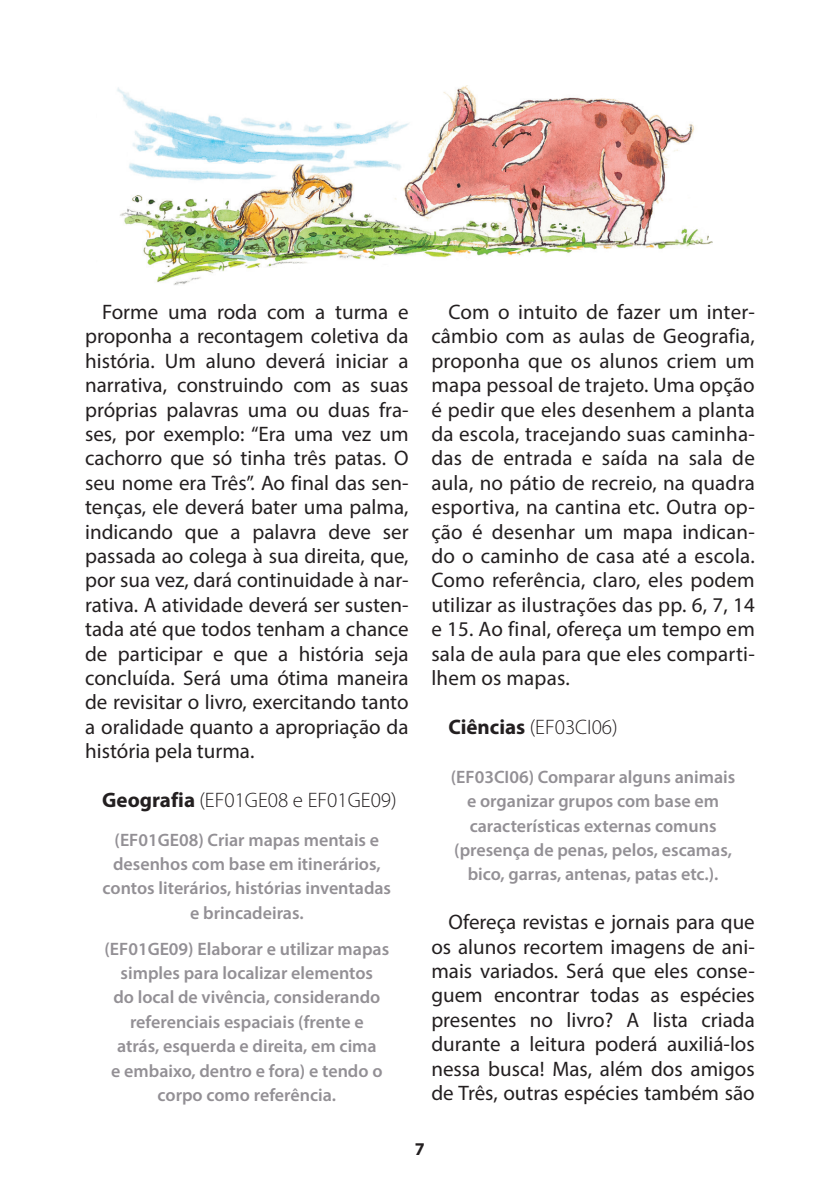
<style>
.page{position:relative;width:840px;height:1191px;background:#fff}
.page>*{position:absolute;margin:0;border:0;box-sizing:border-box;transform-origin:0 0}
.Texto{font:21px/24.4px "Myriad Pro";color:#231f20;text-align:justify}
.Titulo_2{font:300 21px "Myriad Pro";color:#231f20}
.Citacoes{font:600 18px/24.4px "Myriad Pro";color:#939095;text-align:center}
.t1{font:700 18px "Myriad Pro";color:#231f20}
.s1{font-weight:700}
</style>
<div class="page">
<img style="left:117px;top:85px;width:596px;height:200px">
<p class="Texto" style="left:85px;top:299px;width:325px;text-indent:17px">Forme uma roda com a turma e proponha a recontagem coletiva da história. Um aluno deverá iniciar a narrativa, construindo com as suas próprias palavras uma ou duas fra&shy;ses, por exemplo: “Era uma vez um cachorro que só tinha três patas. O seu nome era Três”. Ao final das sen&shy;tenças, ele deverá bater uma palma, indicando que a palavra deve ser passada ao colega à sua direita, que, por sua vez, dará continuidade à nar&shy;rativa. A atividade deverá ser susten&shy;tada até que todos tenham a chance de participar e que a história seja concluída. Será uma ótima maneira de revisitar o livro, exercitando tanto a oralidade quanto a apropriação da história pela turma.</p>
<p class="Titulo_2" style="left:102px;top:788px;width:296px"><span class="s1">Geografia</span> (EF01GE08 e EF01GE09)</p>
<p class="Citacoes" style="left:103px;top:827px;width:290px">(EF01GE08) Criar mapas mentais e desenhos com base em itinerários, contos literários, histórias inventadas e brincadeiras.</p>
<p class="Citacoes" style="left:104px;top:936px;width:286px">(EF01GE09) Elaborar e utilizar mapas simples para localizar elementos<br>do local de vivência, considerando referenciais espaciais (frente e<br>atrás, esquerda e direita, em cima<br>e embaixo, dentro e fora) e tendo o corpo como referência.</p>
<p class="Texto" style="left:431px;top:299px;width:325px;text-indent:17px">Com o intuito de fazer um inter&shy;câmbio com as aulas de Geografia, proponha que os alunos criem um mapa pessoal de trajeto. Uma opção é pedir que eles desenhem a planta da escola, tracejando suas caminha&shy;das de entrada e saída na sala de aula, no pátio de recreio, na quadra esportiva, na cantina etc. Outra op&shy;ção é desenhar um mapa indican&shy;do o caminho de casa até a escola.<br>Como referência, claro, eles podem utilizar as ilustrações das pp. 6, 7, 14 e 15. Ao final, ofereça um tempo em sala de aula para que eles comparti&shy;lhem os mapas.</p>
<p class="Titulo_2" style="left:448px;top:715px;width:171px"><span class="s1">Ciências</span> (EF03CI06)</p>
<p class="Citacoes" style="left:450px;top:764px;width:286px">(EF03CI06) Comparar alguns animais e organizar grupos com base em características externas comuns (presença de penas, pelos, escamas, bico, garras, antenas, patas etc.).</p>
<p class="Texto" style="left:431px;top:909px;width:325px;text-indent:17px">Ofereça revistas e jornais para que os alunos recortem imagens de ani&shy;mais variados. Será que eles conse&shy;guem encontrar todas as espécies presentes no livro? A lista criada durante a leitura poderá auxiliá-los nessa busca! Mas, além dos amigos de Três, outras espécies também são</p>
<p class="t1" style="left:415px;top:1137px;width:11px">7</p>
</div>
